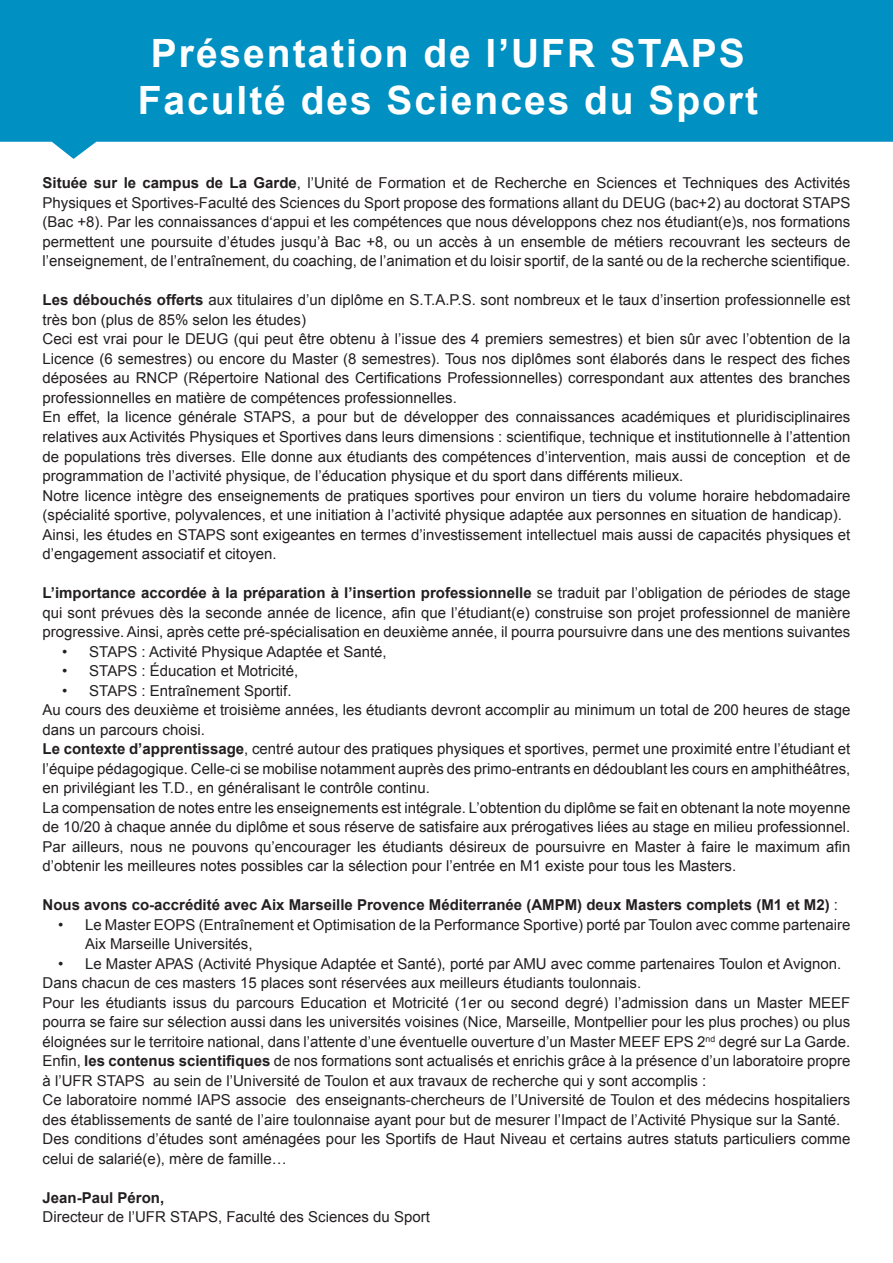
<style>
.page{position:relative;width:893px;height:1263px;background:#fff}
.page>*{position:absolute;margin:0;border:0;box-sizing:border-box;transform-origin:0 0}
.t1{font:700 39px/46.8px "Arial";letter-spacing:.05em;color:#fff;text-align:center}
.t2{font:15px/19.5px "Arial";color:#231f20}
.t3{font:700 15px "Arial";color:#231f20}
.s1{font-weight:700}
.s2{font-weight:400}
</style>
<div class="page">
<svg style="left:0;top:0;width:893px;height:159px;background:#1a9bc8"></svg>
<p class="t1" style="left:138px;top:32px;width:622px">Présentation de l’UFR STAPS<br>Faculté des Sciences du Sport</p>
<p class="t2" style="left:43px;top:174px;width:809px;text-align:justify"><span class="s1">Située sur le campus de La Garde</span>, l’Unité de Formation et de Recherche en Sciences et Techniques des Activités Physiques et Sportives-Faculté des Sciences du Sport propose des formations allant du DEUG (bac+2) au doctorat STAPS (Bac +8). Par les connaissances d‘appui et les compétences que nous développons chez nos étudiant(e)s, nos formations permettent une poursuite d’études jusqu’à Bac +8, ou un accès à un ensemble de métiers recouvrant les secteurs de l’enseignement, de l’entraînement, du coaching, de l’animation et du loisir sportif, de la santé ou de la recherche scientifique.</p>
<p class="t2" style="left:43px;top:291px;width:809px"><span class="s1">Les débouchés offerts</span> aux titulaires d’un diplôme en S.T.A.P.S. sont nombreux et le taux d’insertion professionnelle est très bon (plus de 85% selon les études)<br>Ceci est vrai pour le DEUG (qui peut être obtenu à l’issue des 4 premiers semestres) et bien sûr avec l’obtention de la Licence (6 semestres) ou encore du Master (8 semestres). Tous nos diplômes sont élaborés dans le respect des fiches déposées au RNCP (Répertoire National des Certifications Professionnelles) correspondant aux attentes des branches professionnelles en matière de compétences professionnelles.<br>En effet, la licence générale STAPS, a pour but de développer des connaissances académiques et pluridisciplinaires relatives aux Activités Physiques et Sportives dans leurs dimensions : scientifique, technique et institutionnelle à l’attention de populations très diverses. Elle donne aux étudiants des compétences d’intervention, mais aussi de conception et de programmation de l’activité physique, de l’éducation physique et du sport dans différents milieux.<br>Notre licence intègre des enseignements de pratiques sportives pour environ un tiers du volume horaire hebdomadaire (spécialité sportive, polyvalences, et une initiation à l’activité physique adaptée aux personnes en situation de handicap).<br>Ainsi, les études en STAPS sont exigeantes en termes d’investissement intellectuel mais aussi de capacités physiques et d’engagement associatif et citoyen.</p>
<p class="t2" style="left:43px;top:583px;width:809px;text-align:justify"><span class="s1">L’importance accordée à la préparation à l’insertion professionnelle</span> se traduit par l’obligation de périodes de stage qui sont prévues dès la seconde année de licence, afin que l’étudiant(e) construise son projet professionnel de manière progressive. Ainsi, après cette pré-spécialisation en deuxième année, il pourra poursuivre dans une des mentions suivantes</p>
<p class="t2" style="left:62px;top:642px;width:326px">• STAPS : Activité Physique Adaptée et Santé,</p>
<p class="t2" style="left:62px;top:661px;width:237px">• STAPS : Éducation et Motricité,</p>
<p class="t2" style="left:43px;top:681px;width:809px;text-indent:20px">• STAPS : Entraînement Sportif.<br>Au cours des deuxième et troisième années, les étudiants devront accomplir au minimum un total de 200 heures de stage dans un parcours choisi.<br><span class="s1">Le contexte d’apprentissage</span>, centré autour des pratiques physiques et sportives, permet une proximité entre l’étudiant et l’équipe pédagogique. Celle-ci se mobilise notamment auprès des primo-entrants en dédoublant les cours en amphithéâtres, en privilégiant les T.D., en généralisant le contrôle continu.<br>La compensation de notes entre les enseignements est intégrale. L’obtention du diplôme se fait en obtenant la note moyenne de 10/20 à chaque année du diplôme et sous réserve de satisfaire aux prérogatives liées au stage en milieu professionnel.<br>Par ailleurs, nous ne pouvons qu’encourager les étudiants désireux de poursuivre en Master à faire le maximum afin d’obtenir les meilleures notes possibles car la sélection pour l’entrée en M1 existe pour tous les Masters.</p>
<p class="t3" style="left:43px;top:895px;width:797px">Nous avons co-accrédité avec Aix Marseille Provence Méditerranée (AMPM) deux Masters complets (M1 et M2) <span class="s2">:</span></p>
<p class="t2" style="left:85px;top:915px;width:767px;text-indent:-27px">• Le Master EOPS (Entraînement et Optimisation de la Performance Sportive) porté par Toulon avec comme partenaire<br>Aix Marseille Universités,</p>
<p class="t2" style="left:43px;top:954px;width:809px;text-indent:16px">• Le Master APAS (Activité Physique Adaptée et Santé), porté par AMU avec comme partenaires Toulon et Avignon.<br>Dans chacun de ces masters 15 places sont réservées aux meilleurs étudiants toulonnais.<br>Pour les étudiants issus du parcours Education et Motricité (1er ou second degré) l’admission dans un Master MEEF pourra se faire sur sélection aussi dans les universités voisines (Nice, Marseille, Montpellier pour les plus proches) ou plus éloignées sur le territoire national, dans l’attente d’une éventuelle ouverture d’un Master MEEF EPS 2<sup>nd</sup> degré sur La Garde.<br>Enfin, <span class="s1">les contenus scientifiques</span> de nos formations sont actualisés et enrichis grâce à la présence d’un laboratoire propre à l’UFR STAPS au sein de l’Université de Toulon et aux travaux de recherche qui y sont accomplis :<br>Ce laboratoire nommé IAPS associe des enseignants-chercheurs de l’Université de Toulon et des médecins hospitaliers des établissements de santé de l’aire toulonnaise ayant pour but de mesurer l’Impact de l’Activité Physique sur la Santé.<br>Des conditions d’études sont aménagées pour les Sportifs de Haut Niveau et certains autres statuts particuliers comme celui de salarié(e), mère de famille…</p>
<p class="t2" style="left:43px;top:1188px;width:389px"><span class="s1">Jean-Paul Péron,<br></span>Directeur de l’UFR STAPS, Faculté des Sciences du Sport</p>
</div>
